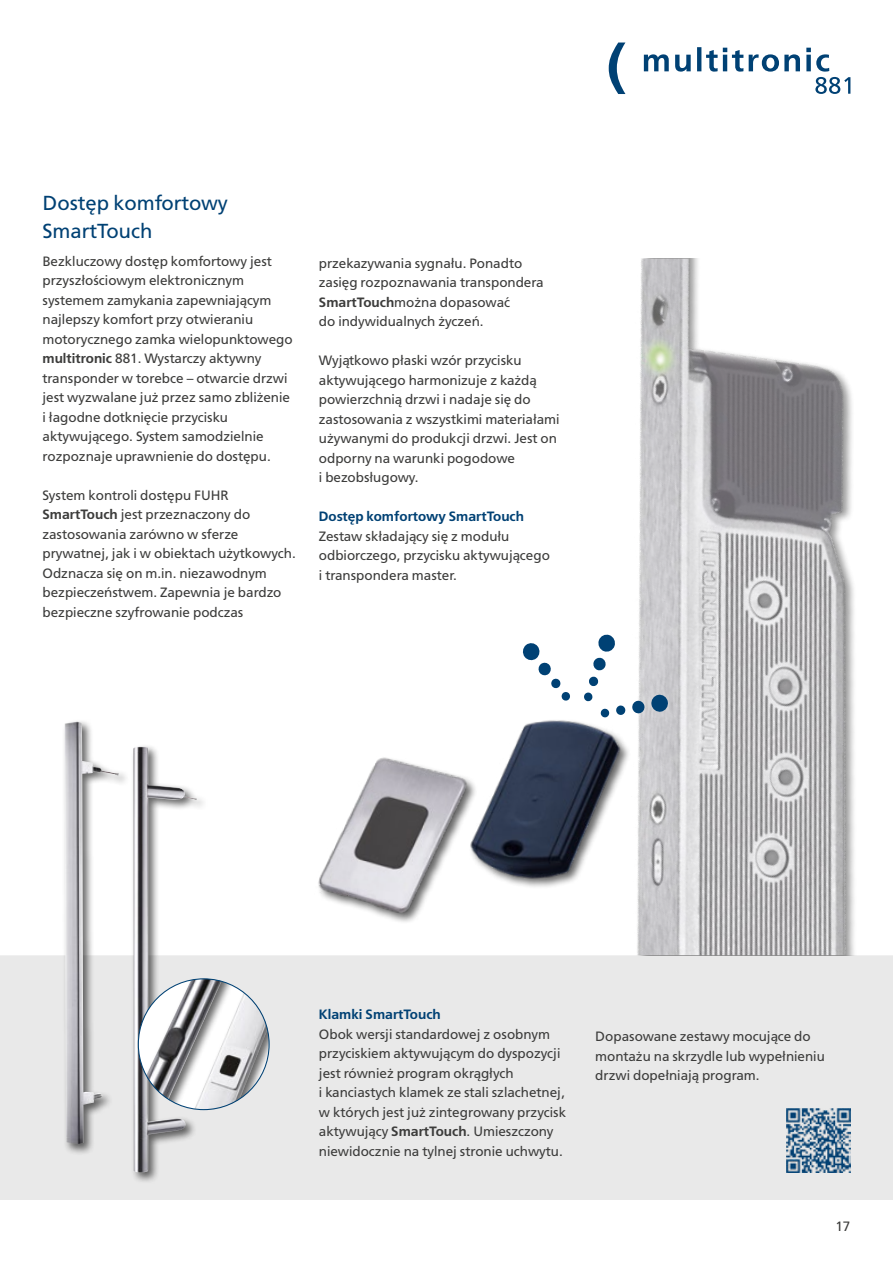
<style>
.page{position:relative;width:893px;height:1263px;background:#fff}
.page>*{position:absolute;margin:0;border:0;box-sizing:border-box;transform-origin:0 0}
.Headlines_keine_Silb{font:20.25px/27.8px "Free Set";color:#004174}
.Standart_9_14_5{font:13.5px/19.5px "Free Set";color:#3c3c3b}
.Standart_9_14_5-2{font:600 13.5px "Free Set";color:#004174}
.s1{font-weight:600}
</style>
<div class="page">
<div style="left:0;top:896px;width:893px;height:303px;background:#e9e9e9"></div>
<div style="left:0;top:896px;width:562px;height:59px;background:#fff"></div>
<img style="left:787px;top:1109px;width:63px;height:63px">
<img style="left:562px;top:259px;width:331px;height:696px">
<svg style="left:583px;top:634px;width:33px;height:68px"></svg>
<svg style="left:522px;top:642px;width:49px;height:59px"></svg>
<svg style="left:632px;top:700px;width:13px;height:14px"></svg>
<svg style="left:651px;top:694px;width:18px;height:18px"></svg>
<img style="left:478px;top:706px;width:155px;height:180px">
<div style="left:317px;top:756px;width:161px;height:168px;background:#000;opacity:.6"></div>
<img style="left:313px;top:756px;width:158px;height:163px">
<div style="left:131px;top:744px;width:78px;height:440px;background:#000;opacity:.6"></div>
<img style="left:133px;top:747px;width:64px;height:425px">
<div style="left:62px;top:719px;width:68px;height:436px;background:#000;opacity:.6"></div>
<img style="left:65px;top:722px;width:54px;height:422px">
<div style="left:138px;top:979px;width:131px;height:130px;background:#000;opacity:.6"></div>
<img style="left:146px;top:979px;width:121px;height:130px">
<svg style="left:609px;top:43px;width:16px;height:51px"></svg>
<svg style="left:644px;top:47px;width:206px;height:47px"></svg>
<p class="Headlines_keine_Silb" style="left:43px;top:189px;width:187px">Dostęp komfortowy<br>SmartTouch</p>
<p class="Standart_9_14_5" style="left:43px;top:251px;width:252px">Bezkluczowy dostęp komfortowy jest przyszłościowym elektronicznym systemem zamykania zapewniającym najlepszy komfort przy otwieraniu motorycznego zamka wielopunktowego <span class="s1">multitronic</span> 881. Wystarczy aktywny transponder w torebce – otwarcie drzwi jest wyzwalane już przez samo zbliżenie i łagodne dotknięcie przycisku aktywującego. System samodzielnie rozpoznaje uprawnienie do dostępu.</p>
<p class="Standart_9_14_5" style="left:43px;top:485px;width:255px">System kontroli dostępu FUHR <span class="s1">SmartTouch</span> jest przeznaczony do zastosowania zarówno w sferze prywatnej, jak i w obiektach użytkowych.<br>Odznacza się on m.in. niezawodnym bezpieczeństwem. Zapewnia je bardzo bezpieczne szyfrowanie podczas</p>
<p class="Standart_9_14_5" style="left:319px;top:253px;width:226px">przekazywania sygnału. Ponadto zasięg rozpoznawania transpondera<br><span class="s1">SmartTouch</span>można dopasować<br>do indywidualnych życzeń.</p>
<p class="Standart_9_14_5" style="left:319px;top:351px;width:242px">Wyjątkowo płaski wzór przycisku aktywującego harmonizuje z każdą powierzchnią drzwi i nadaje się do zastosowania z wszystkimi materiałami używanymi do produkcji drzwi. Jest on odporny na warunki pogodowe<br>i bezobsługowy.</p>
<p class="Standart_9_14_5-2" style="left:319px;top:509px;width:207px">Dostęp komfortowy SmartTouch</p>
<p class="Standart_9_14_5" style="left:319px;top:526px;width:232px">Zestaw składający się z modułu odbiorczego, przycisku aktywującego i transpondera master.</p>
<p class="Standart_9_14_5-2" style="left:319px;top:1006px;width:123px">Klamki SmartTouch</p>
<p class="Standart_9_14_5" style="left:319px;top:1024px;width:249px">Obok wersji standardowej z osobnym przyciskiem aktywującym do dyspozycji jest również program okrągłych<br>i kanciastych klamek ze stali szlachetnej, w których jest już zintegrowany przycisk aktywujący <span class="s1">SmartTouch</span>. Umieszczony niewidocznie na tylnej stronie uchwytu.</p>
<p class="Standart_9_14_5" style="left:595px;top:1027px;width:231px">Dopasowane zestawy mocujące do montażu na skrzydle lub wypełnieniu drzwi dopełniają program.</p>
<p class="Standart_9_14_5" style="left:835px;top:1216px;width:17px">17</p>
</div>
